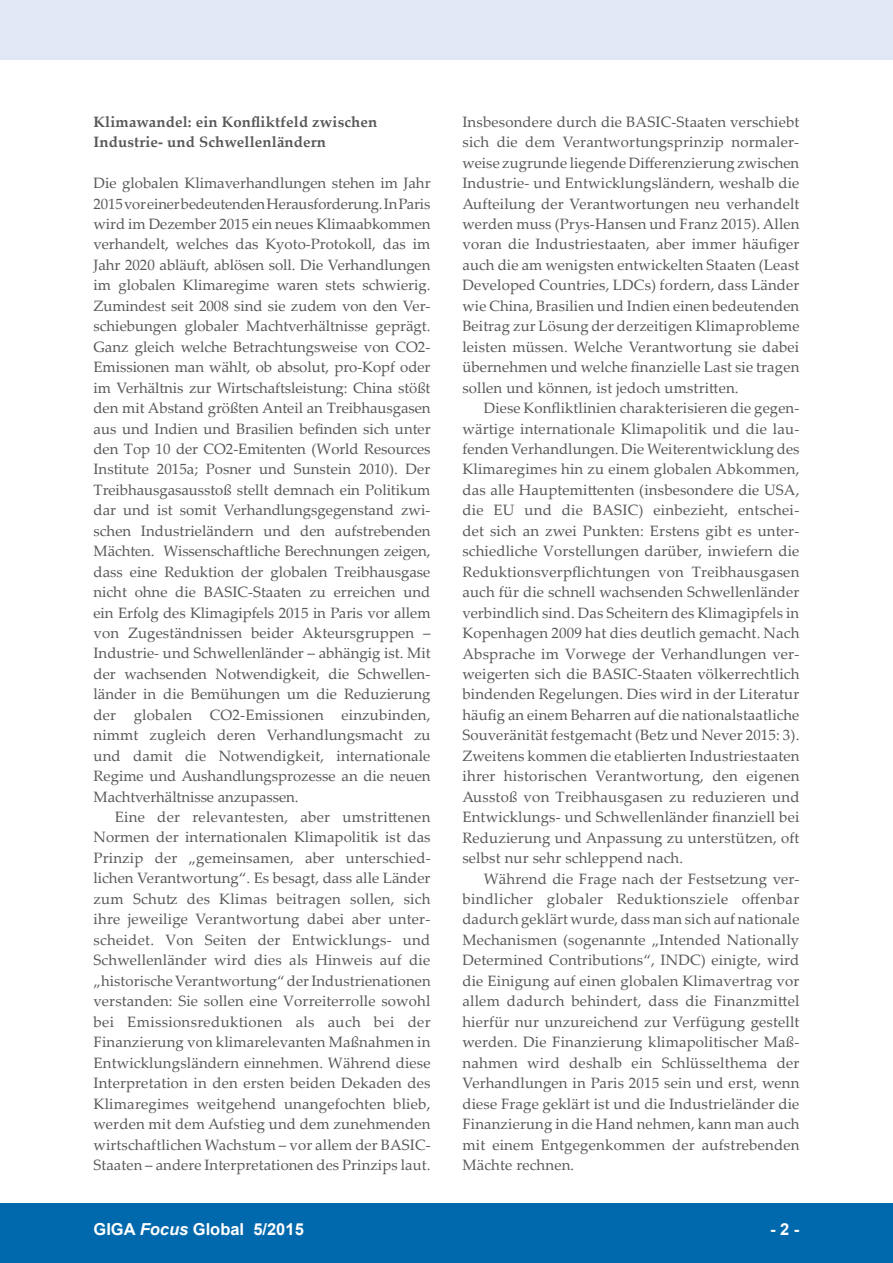
<style>
.page{position:relative;width:893px;height:1263px;background:#fff}
.page>*{position:absolute;margin:0;border:0;box-sizing:border-box;transform-origin:0 0}
.t1{font:700 16.5px "Arial";color:#fff}
.t2{font:15px/20.4px "Palatino Linotype";letter-spacing:.01em;color:#57585a;text-align:justify}
.t3{font:700 15px/20.4px "Palatino Linotype";letter-spacing:.01em;color:#57585a}
.s1{font-style:italic}
</style>
<div class="page">
<div style="left:0;top:1203px;width:893px;height:60px;background:#0068ac"></div>
<div style="left:0;top:0;width:893px;height:60px;background:#dfe8f4"></div>
<p class="t3" style="left:94px;top:111px;width:285px">Klimawandel: ein Konfliktfeld zwischen<br>Industrie- und Schwellenländern</p>
<p class="t2" style="left:94px;top:172px;width:339px">Die globalen Klimaverhandlungen stehen im Jahr 2015 vor einer bedeutenden Herausforderung. In Paris wird im Dezember 2015 ein neues Klimaabkommen verhandelt, welches das Kyoto-Protokoll, das im Jahr 2020 abläuft, ablösen soll. Die Verhandlungen im globalen Klimaregime waren stets schwierig.<br>Zumindest seit 2008 sind sie zudem von den Ver&shy;schiebungen globaler Machtverhältnisse geprägt.<br>Ganz gleich welche Betrachtungsweise von CO2- Emissionen man wählt, ob absolut, pro-Kopf oder im Verhältnis zur Wirtschaftsleistung: China stößt den mit Abstand größten Anteil an Treibhausgasen aus und Indien und Brasilien befinden sich unter den Top 10 der CO2-Emitenten (World Resources Institute 2015a; Posner und Sunstein 2010). Der Treibhausgasausstoß stellt demnach ein Politikum dar und ist somit Verhandlungsgegenstand zwi&shy;schen Industrieländern und den aufstrebenden Mächten. Wissenschaftliche Berechnungen zeigen, dass eine Reduktion der globalen Treibhausgase nicht ohne die BASIC-Staaten zu erreichen und ein Erfolg des Klimagipfels 2015 in Paris vor allem von Zugeständnissen beider Akteursgruppen – Industrie- und Schwellenländer – abhängig ist. Mit der wachsenden Notwendigkeit, die Schwellen&shy;länder in die Bemühungen um die Reduzierung der globalen CO2-Emissionen einzubinden, nimmt zugleich deren Verhandlungsmacht zu und damit die Notwendigkeit, internationale Regime und Aushandlungsprozesse an die neuen Machtverhältnisse anzupassen.</p>
<p class="t2" style="left:94px;top:806px;width:339px;text-indent:21px">Eine der relevantesten, aber umstrittenen Normen der internationalen Klimapolitik ist das Prinzip der „gemeinsamen, aber unterschied&shy;lichen Verantwortung“. Es besagt, dass alle Länder zum Schutz des Klimas beitragen sollen, sich ihre jeweilige Verantwortung dabei aber unter&shy;scheidet. Von Seiten der Entwicklungs- und Schwellenländer wird dies als Hinweis auf die „historische Verantwortung“ der Industrienationen verstanden: Sie sollen eine Vorreiterrolle sowohl bei Emissionsreduktionen als auch bei der Finanzierung von klimarelevanten Maßnahmen in Entwicklungsländern einnehmen. Während diese Interpretation in den ersten beiden Dekaden des Klimaregimes weitgehend unangefochten blieb, werden mit dem Aufstieg und dem zunehmenden wirtschaftlichen Wachstum ‒ vor allem der BASIC-Staaten ‒ andere Interpretationen des Prinzips laut.</p>
<p class="t2" style="left:462px;top:111px;width:339px">Insbesondere durch die BASIC-Staaten verschiebt sich die dem Verantwortungsprinzip normaler&shy;weise zugrunde liegende Differenzierung zwischen Industrie- und Entwicklungsländern, weshalb die Aufteilung der Verantwortungen neu verhandelt werden muss (Prys-Hansen und Franz 2015). Allen voran die Industriestaaten, aber immer häufiger auch die am wenigsten entwickelten Staaten (Least Developed Countries, LDCs) fordern, dass Länder wie China, Brasilien und Indien einen bedeutenden Beitrag zur Lösung der derzeitigen Klimaprobleme leisten müssen. Welche Verantwortung sie dabei übernehmen und welche finanzielle Last sie tragen sollen und können, ist jedoch umstritten.</p>
<p class="t2" style="left:462px;top:397px;width:339px;text-indent:21px">Diese Konfliktlinien charakterisieren die gegen&shy;wärtige internationale Klimapolitik und die lau&shy;fenden Verhandlungen. Die Weiterentwicklung des Klimaregimes hin zu einem globalen Abkommen, das alle Hauptemittenten (insbesondere die USA, die EU und die BASIC) einbezieht, entschei&shy;det sich an zwei Punkten: Erstens gibt es unter&shy;schiedliche Vorstellungen darüber, inwiefern die Reduktionsverpflichtungen von Treibhausgasen auch für die schnell wachsenden Schwellenländer verbindlich sind. Das Scheitern des Klimagipfels in Kopenhagen 2009 hat dies deutlich gemacht. Nach Absprache im Vorwege der Verhandlungen ver&shy;weigerten sich die BASIC-Staaten völkerrechtlich bindenden Regelungen. Dies wird in der Literatur häufig an einem Beharren auf die nationalstaatliche Souveränität festgemacht (Betz und Never 2015: 3).<br>Zweitens kommen die etablierten Industriestaaten ihrer historischen Verantwortung, den eigenen Ausstoß von Treibhausgasen zu reduzieren und Entwicklungs- und Schwellenländer finanziell bei Reduzierung und Anpassung zu unterstützen, oft selbst nur sehr schleppend nach.</p>
<p class="t2" style="left:462px;top:868px;width:339px;text-indent:21px">Während die Frage nach der Festsetzung ver&shy;bindlicher globaler Reduktionsziele offenbar dadurch geklärt wurde, dass man sich auf nationale Mechanismen (sogenannte „Intended Nationally Determined Contributions“, INDC) einigte, wird die Einigung auf einen globalen Klimavertrag vor allem dadurch behindert, dass die Finanzmittel hierfür nur unzureichend zur Verfügung gestellt werden. Die Finanzierung klimapolitischer Maß&shy;nahmen wird deshalb ein Schlüsselthema der Verhandlungen in Paris 2015 sein und erst, wenn diese Frage geklärt ist und die Industrieländer die Finanzierung in die Hand nehmen, kann man auch mit einem Entgegenkommen der aufstrebenden Mächte rechnen.</p>
<p class="t1" style="left:94px;top:1218px;width:212px">GIGA <span class="s1">Focus</span> Global 5/2015</p>
<p class="t1" style="left:770px;top:1218px;width:31px">- 2 -</p>
</div>
